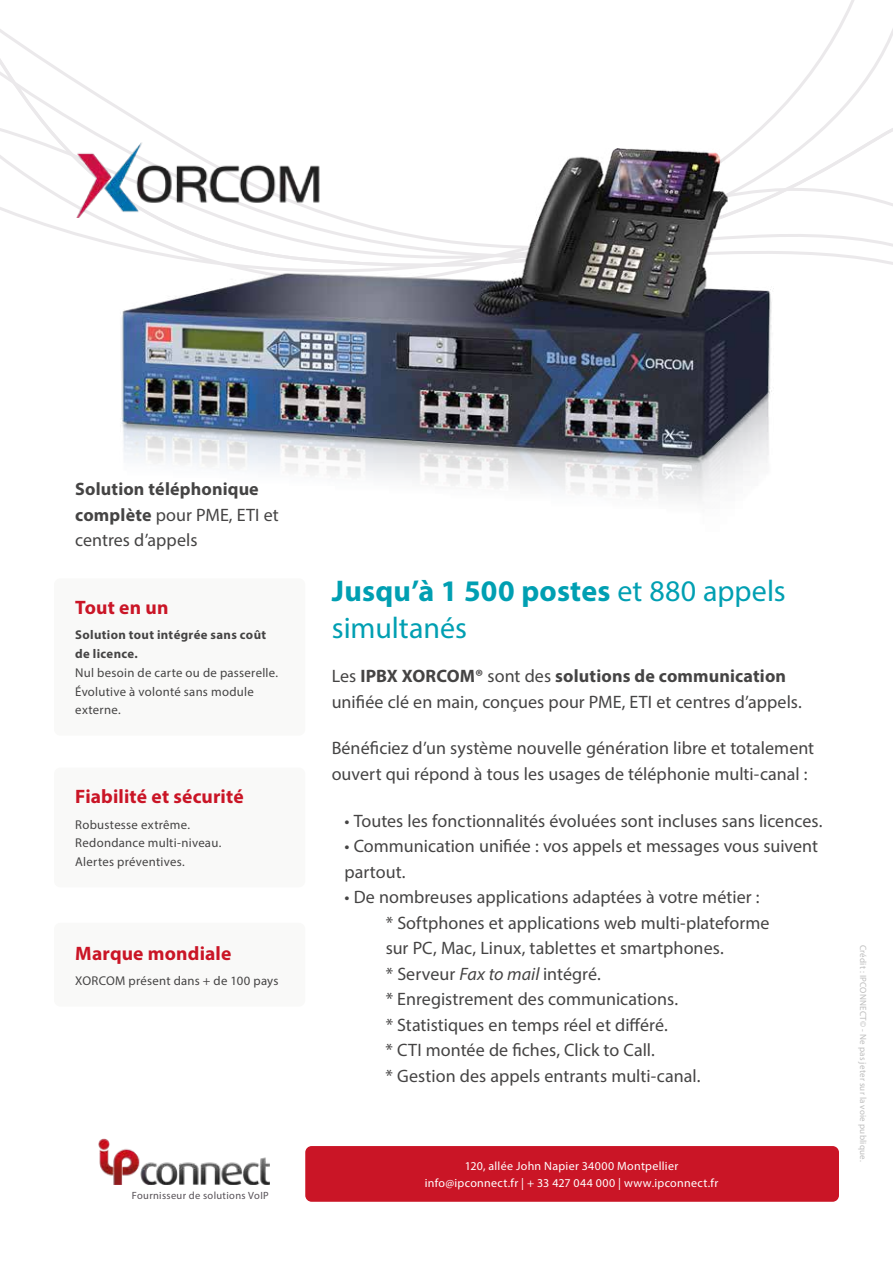
<style>
.page{position:relative;width:893px;height:1263px;background:#fff}
.page>*{position:absolute;margin:0;border:0;box-sizing:border-box;transform-origin:0 0}
.t1{font:30px/37.5px "Myriad Pro";letter-spacing:-.005em;color:#009fb2}
.t2{font:700 19.5px "Myriad Pro";letter-spacing:.01em;color:#ca1526}
.t3{font:18px/25.5px "Myriad Pro";color:#454444}
.t4{font:700 18px/25.5px "Myriad Pro";letter-spacing:.01em;color:#454444}
.t5{font:12.75px/18.8px "Myriad Pro";letter-spacing:.02em;color:#454444}
.t6{font:700 12.75px/18.8px "Myriad Pro";letter-spacing:.025em;color:#454444}
.t7{font:12px/16.5px "Myriad Pro";letter-spacing:.025em;color:#fff;text-align:center}
.t8{font:10.5px "Myriad Pro";letter-spacing:.035em;color:#565056}
.t9{font:9px "Myriad Pro";letter-spacing:.025em;color:#bdbdbd}
.s1{font-weight:400}
.s2{font-weight:700}
.s3{font-style:italic}
</style>
<div class="page">
<svg style="left:0;top:0;width:881px;height:263px"></svg>
<img style="left:98px;top:1138px;width:171px;height:47px">
<div style="left:305px;top:1146px;width:534px;height:56px;background:#ca1526;border-radius:6px"></div>
<img style="left:72px;top:143px;width:251px;height:74px">
<img style="left:120px;top:148px;width:653px;height:353px">
<div style="left:54px;top:578px;width:251px;height:158px;background:#f9f9f8;border-radius:6px"></div>
<div style="left:54px;top:767px;width:251px;height:120px;background:#f9f9f8;border-radius:6px"></div>
<div style="left:54px;top:923px;width:251px;height:83px;background:#f9f9f8;border-radius:6px"></div>
<p class="t4" style="left:75px;top:476px;width:205px">Solution téléphonique complète <span class="s1">pour PME, ETI et centres d’appels</span></p>
<p class="t2" style="left:75px;top:595px;width:95px">Tout en un</p>
<p class="t6" style="left:75px;top:625px;width:192px">Solution tout intégrée sans coût de licence.</p>
<p class="t5" style="left:75px;top:663px;width:204px">Nul besoin de carte ou de passerelle.<br>Évolutive à volonté sans module externe.</p>
<p class="t2" style="left:75px;top:784px;width:170px">Fiabilité et sécurité</p>
<p class="t5" style="left:75px;top:815px;width:148px">Robustesse extrême.<br>Redondance multi-niveau.<br>Alertes préventives.</p>
<p class="t2" style="left:75px;top:941px;width:158px">Marque mondiale</p>
<p class="t5" style="left:75px;top:971px;width:205px">XORCOM présent dans + de 100 pays</p>
<p class="t8" style="left:132px;top:1189px;width:139px">Fournisseur de solutions VoIP</p>
<h1 class="t1" style="left:332px;top:571px;width:455px"><span class="s2">Jusqu’à 1 500 postes</span> et 880 appels simultanés</h1>
<p class="t3" style="left:332px;top:663px;width:472px">Les <span class="s2">IPBX XORCOM®</span> sont des <span class="s2">solutions de communication </span>unifiée clé en main, conçues pour PME, ETI et centres d’appels.</p>
<p class="t3" style="left:332px;top:735px;width:484px">Bénéficiez d’un système nouvelle génération libre et totalement ouvert qui répond à tous les usages de téléphonie multi-canal :</p>
<p class="t3" style="left:344px;top:807px;width:479px">• Toutes les fonctionnalités évoluées sont incluses sans licences.</p>
<p class="t3" style="left:344px;top:833px;width:475px">• Communication unifiée : vos appels et messages vous suivent partout.</p>
<p class="t3" style="left:386px;top:884px;width:385px;text-indent:-41px">• De nombreuses applications adaptées à votre métier : * Softphones et applications web multi-plateforme sur PC, Mac, Linux, tablettes et smartphones.<br>* Serveur <span class="s3">Fax to mail</span> intégré.<br>* Enregistrement des communications.<br>* Statistiques en temps réel et différé.<br>* CTI montée de fiches, Click to Call.<br>* Gestion des appels entrants multi-canal.</p>
<p class="t7" style="left:425px;top:1158px;width:295px">120, allée John Napier 34000 Montpellier info@ipconnect.fr | + 33 427 044 000 | www.ipconnect.fr</p>
<p class="t9" style="left:869px;top:944px;width:219px;rotate:90deg">Crédit : IPCONNECT© - Ne pas jeter sur la voie publique.</p>
</div>
